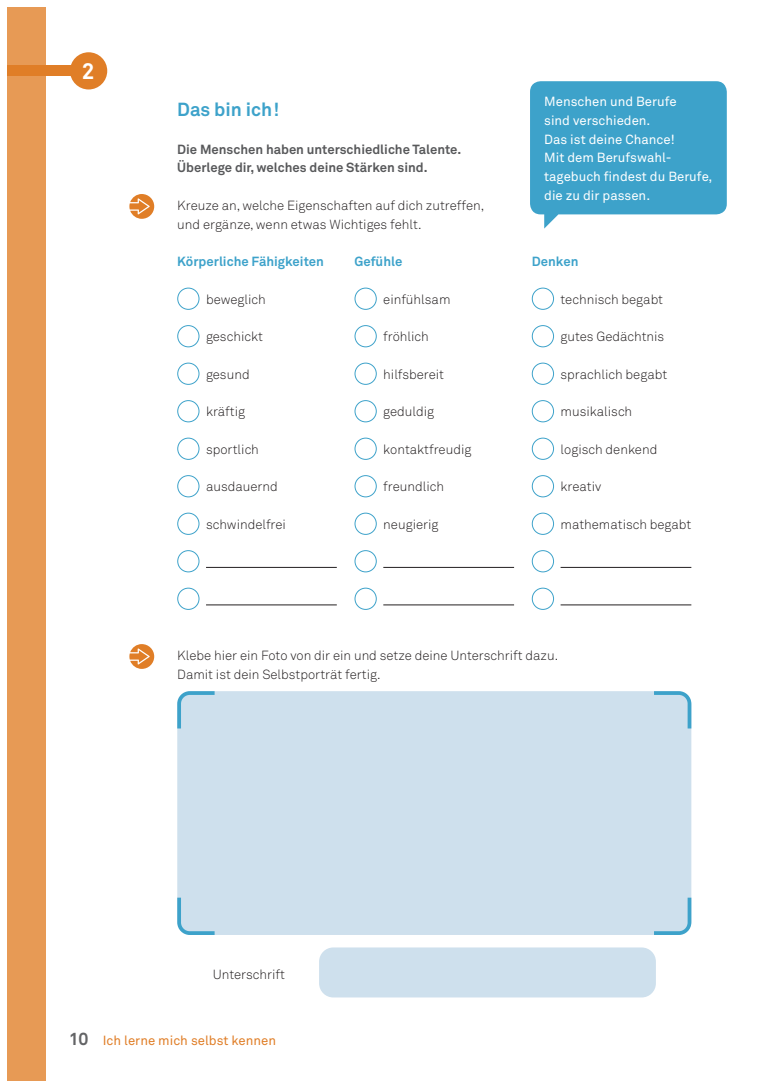
<style>
.page{position:relative;width:780px;height:1088px;background:#fff}
.page>*{position:absolute;margin:0;border:0;box-sizing:border-box;transform-origin:0 0}
.t1{font:700 22.5px "Akkurat Pro";color:#fff}
.t2{font:700 18.75px "Akkurat Pro";color:#3da2ca}
.t3{font:300 13.12px/18.8px "Akkurat Pro";color:#231f20}
.t4{font:13.12px/18.8px "Akkurat Pro";color:#fff}
.t5{font:700 13.12px/18.8px "Akkurat Pro";color:#58595b}
.t6{font:700 13.12px "Akkurat Pro";color:#3da2ca}
.t7{font:13.12px "Akkurat Pro";color:#e07e27}
.s1{font-weight:700;font-size:17.5px;color:#636466}
</style>
<div class="page">
<div style="left:7px;top:7px;width:39px;height:1074px;background:#e79a55"></div>
<hr style="left:206px;top:567px;width:131px;height:1px;background:#231f20">
<hr style="left:383px;top:567px;width:131px;height:1px;background:#231f20">
<hr style="left:560px;top:567px;width:131px;height:1px;background:#231f20">
<hr style="left:206px;top:605px;width:131px;height:1px;background:#231f20">
<hr style="left:383px;top:605px;width:131px;height:1px;background:#231f20">
<hr style="left:560px;top:605px;width:131px;height:1px;background:#231f20">
<div style="left:177px;top:288px;width:22px;height:22px;border:1px solid #3da2ca;border-radius:50%"></div>
<div style="left:354px;top:288px;width:23px;height:22px;border:1px solid #3da2ca;border-radius:50%"></div>
<div style="left:531px;top:288px;width:23px;height:22px;border:1px solid #3da2ca;border-radius:50%"></div>
<div style="left:177px;top:325px;width:22px;height:22px;border:1px solid #3da2ca;border-radius:50%"></div>
<div style="left:354px;top:325px;width:23px;height:22px;border:1px solid #3da2ca;border-radius:50%"></div>
<div style="left:531px;top:325px;width:23px;height:22px;border:1px solid #3da2ca;border-radius:50%"></div>
<div style="left:177px;top:363px;width:22px;height:22px;border:1px solid #3da2ca;border-radius:50%"></div>
<div style="left:354px;top:363px;width:23px;height:22px;border:1px solid #3da2ca;border-radius:50%"></div>
<div style="left:531px;top:363px;width:23px;height:22px;border:1px solid #3da2ca;border-radius:50%"></div>
<div style="left:177px;top:400px;width:22px;height:22px;border:1px solid #3da2ca;border-radius:50%"></div>
<div style="left:354px;top:400px;width:23px;height:22px;border:1px solid #3da2ca;border-radius:50%"></div>
<div style="left:531px;top:400px;width:23px;height:22px;border:1px solid #3da2ca;border-radius:50%"></div>
<div style="left:177px;top:438px;width:22px;height:22px;border:1px solid #3da2ca;border-radius:50%"></div>
<div style="left:354px;top:438px;width:23px;height:22px;border:1px solid #3da2ca;border-radius:50%"></div>
<div style="left:531px;top:438px;width:23px;height:22px;border:1px solid #3da2ca;border-radius:50%"></div>
<div style="left:177px;top:475px;width:22px;height:22px;border:1px solid #3da2ca;border-radius:50%"></div>
<div style="left:354px;top:475px;width:23px;height:22px;border:1px solid #3da2ca;border-radius:50%"></div>
<div style="left:531px;top:475px;width:23px;height:22px;border:1px solid #3da2ca;border-radius:50%"></div>
<div style="left:177px;top:513px;width:22px;height:22px;border:1px solid #3da2ca;border-radius:50%"></div>
<div style="left:354px;top:513px;width:23px;height:22px;border:1px solid #3da2ca;border-radius:50%"></div>
<div style="left:531px;top:513px;width:23px;height:22px;border:1px solid #3da2ca;border-radius:50%"></div>
<div style="left:177px;top:550px;width:22px;height:22px;border:1px solid #3da2ca;border-radius:50%"></div>
<div style="left:354px;top:550px;width:23px;height:22px;border:1px solid #3da2ca;border-radius:50%"></div>
<div style="left:531px;top:550px;width:23px;height:22px;border:1px solid #3da2ca;border-radius:50%"></div>
<div style="left:177px;top:588px;width:22px;height:22px;border:1px solid #3da2ca;border-radius:50%"></div>
<div style="left:354px;top:588px;width:23px;height:22px;border:1px solid #3da2ca;border-radius:50%"></div>
<div style="left:531px;top:588px;width:23px;height:22px;border:1px solid #3da2ca;border-radius:50%"></div>
<svg style="left:129px;top:194px;width:25px;height:25px"></svg>
<svg style="left:129px;top:644px;width:25px;height:25px"></svg>
<div style="left:7px;top:66px;width:67px;height:10px;background:#e07e27"></div>
<div style="left:70px;top:52px;width:37px;height:37px;background:#e07e27;border-radius:50%"></div>
<div style="left:530px;top:81px;width:196px;height:133px;background:#3da2ca;border-radius:11px"></div>
<div style="left:177px;top:691px;width:514px;height:244px;background:#cee0ed;border-radius:14px"></div>
<svg style="left:177px;top:691px;width:38px;height:41px"></svg>
<svg style="left:654px;top:691px;width:38px;height:41px"></svg>
<svg style="left:177px;top:894px;width:38px;height:41px"></svg>
<svg style="left:654px;top:894px;width:38px;height:41px"></svg>
<div style="left:319px;top:947px;width:337px;height:50px;background:#cee0ed;border-radius:14px"></div>
<h1 class="t1" style="left:82px;top:63px;width:14px">2</h1>
<p class="t4" style="left:544px;top:94px;width:170px">Menschen und Berufe<br>sind verschieden.<br>Das ist deine Chance!<br>Mit dem Berufswahl&shy;tagebuch findest du Berufe, die zu dir passen.</p>
<h2 class="t2" style="left:177px;top:103px;width:104px">Das bin ich !</h2>
<p class="t5" style="left:177px;top:141px;width:285px">Die Menschen haben unterschiedliche Talente.<br>Überlege dir, welches deine Stärken sind.</p>
<p class="t3" style="left:177px;top:197px;width:308px">Kreuze an, welche Eigenschaften auf dich zutreffen, und ergänze, wenn etwas Wichtiges fehlt.</p>
<p class="t6" style="left:177px;top:257px;width:148px">Körperliche Fähigkeiten</p>
<p class="t6" style="left:354px;top:257px;width:49px">Gefühle</p>
<p class="t6" style="left:532px;top:257px;width:48px">Denken</p>
<p class="t3" style="left:206px;top:291px;width:61px">beweglich</p>
<p class="t3" style="left:383px;top:291px;width:69px">einfühlsam</p>
<p class="t3" style="left:560px;top:291px;width:104px">technisch begabt</p>
<p class="t3" style="left:206px;top:329px;width:58px">geschickt</p>
<p class="t3" style="left:383px;top:329px;width:47px">fröhlich</p>
<p class="t3" style="left:560px;top:329px;width:105px">gutes Gedächtnis</p>
<p class="t3" style="left:206px;top:366px;width:45px">gesund</p>
<p class="t3" style="left:383px;top:366px;width:62px">hilfsbereit</p>
<p class="t3" style="left:560px;top:366px;width:108px">sprachlich begabt</p>
<p class="t3" style="left:206px;top:404px;width:41px">kräftig</p>
<p class="t3" style="left:383px;top:404px;width:52px">geduldig</p>
<p class="t3" style="left:560px;top:404px;width:73px">musikalisch</p>
<p class="t3" style="left:206px;top:441px;width:54px">sportlich</p>
<p class="t3" style="left:383px;top:441px;width:90px">kontaktfreudig</p>
<p class="t3" style="left:560px;top:441px;width:98px">logisch denkend</p>
<p class="t3" style="left:206px;top:479px;width:73px">ausdauernd</p>
<p class="t3" style="left:383px;top:479px;width:62px">freundlich</p>
<p class="t3" style="left:560px;top:479px;width:42px">kreativ</p>
<p class="t3" style="left:206px;top:516px;width:81px">schwindelfrei</p>
<p class="t3" style="left:383px;top:516px;width:57px">neugierig</p>
<p class="t3" style="left:560px;top:516px;width:132px">mathematisch begabt</p>
<p class="t3" style="left:177px;top:647px;width:382px">Klebe hier ein Foto von dir ein und setze deine Unterschrift dazu.<br>Damit ist dein Selbstporträt fertig.</p>
<p class="t3" style="left:213px;top:966px;width:74px">Unterschrift</p>
<p class="t7" style="left:69px;top:1036px;width:209px"><span class="s1">10</span> Ich lerne mich selbst kennen</p>
</div>
